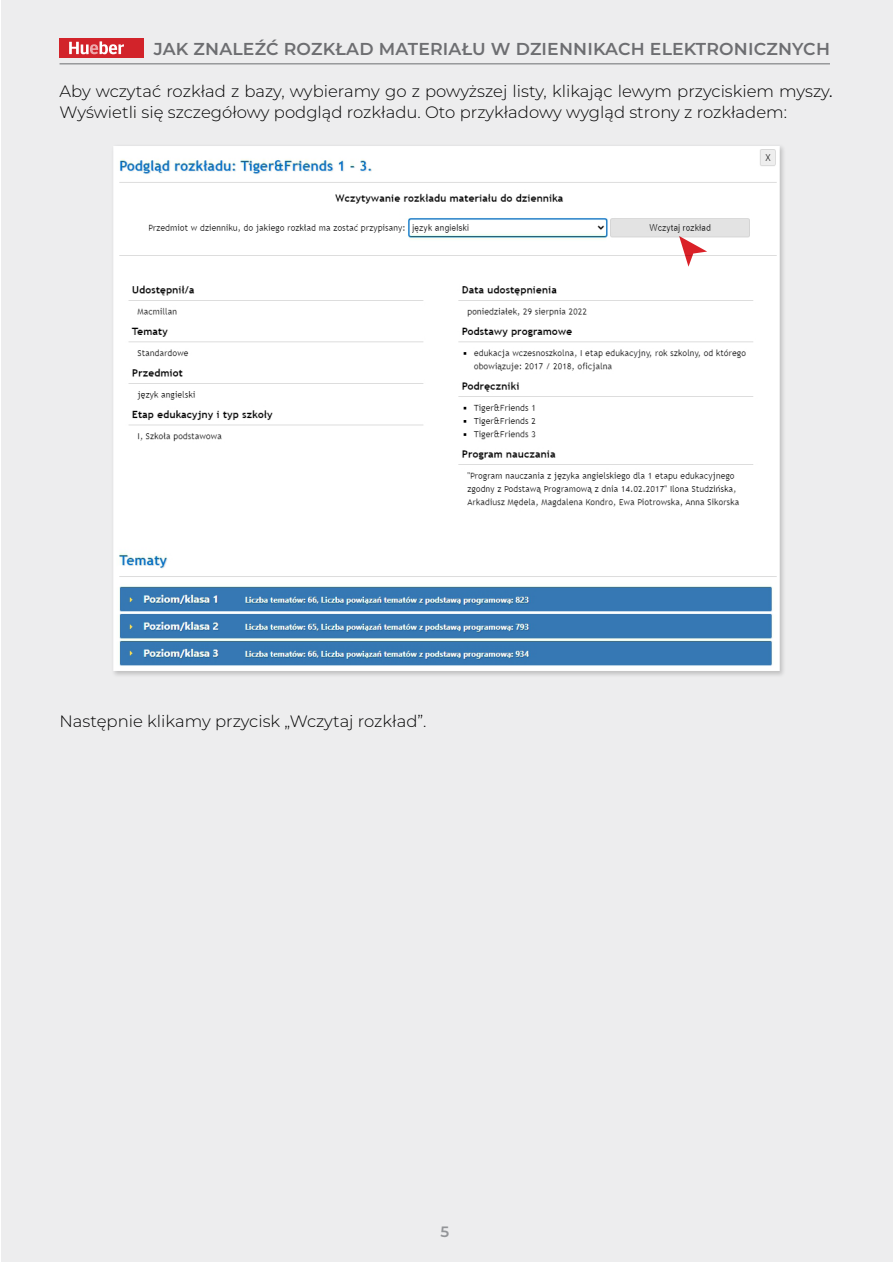
<style>
.page{position:relative;width:893px;height:1263px;background:#fff}
.page>*{position:absolute;margin:0;border:0;box-sizing:border-box;transform-origin:0 0}
.t1{font:600 17.25px "Montserrat";letter-spacing:.01em;color:#6d6e71}
.t2{font:300 16.5px/21px "Montserrat";color:#000}
.t3{font:600 15px "Montserrat";color:#939598}
.s1{font-weight:400;font-style:italic}
</style>
<div class="page">
<div style="left:1px;top:1px;width:891px;height:1261px;background:#ededee"></div>
<hr style="left:60px;top:63px;width:770px;height:1px;background:#6d6e71">
<div style="left:111px;top:144px;width:675px;height:534px;background:#000;opacity:.2"></div>
<img style="left:117px;top:150px;width:659px;height:517px">
<div style="left:113px;top:146px;width:667px;height:525px;border:3px solid #fff"></div>
<div style="left:60px;top:38px;width:84px;height:20px;background:#d2232a"></div>
<svg style="left:69px;top:41px;width:55px;height:13px"></svg>
<svg style="left:679px;top:236px;width:28px;height:31px"></svg>
<p class="t1" style="left:154px;top:37px;width:678px">JAK ZNALEŹĆ ROZKŁAD MATERIAŁU W DZIENNIKACH ELEKTRONICZNYCH</p>
<p class="t2" style="left:60px;top:80px;width:775px">Aby wczytać rozkład z bazy, wybieramy go z powyższej listy, klikając lewym przyciskiem myszy<span class="s1">.<br></span>Wyświetli się szczegółowy podgląd rozkładu. Oto przykładowy wygląd strony z rozkładem:</p>
<p class="t2" style="left:60px;top:710px;width:368px">Następnie klikamy przycisk „Wczytaj rozkład”.</p>
<p class="t3" style="left:440px;top:1221px;width:10px">5</p>
</div>
